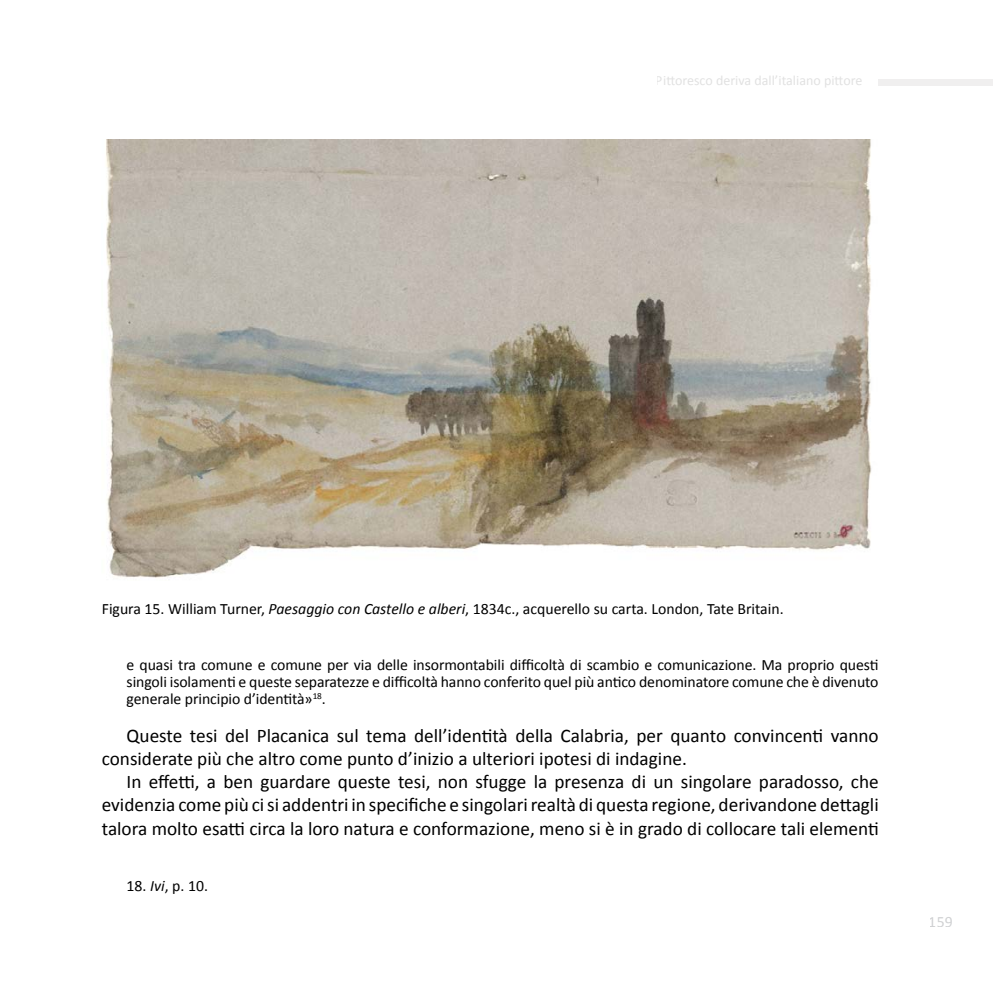
<style>
.page{position:relative;width:993px;height:993px;background:#fff}
.page>*{position:absolute;margin:0;border:0;box-sizing:border-box;transform-origin:0 0}
.t1{font:19.25px/23.1px "Calibri";color:#000}
.t2{font:15.75px/17.2px "Calibri";letter-spacing:-.005em;color:#000;text-align:justify}
.t3{font:15.75px "Calibri";color:#a9abae}
.t4{font:14px "Calibri";color:#c9c9c9}
.s1{font-style:italic}
</style>
<div class="page">
<div style="left:878px;top:79px;width:114px;height:6px;background:#f0efef"></div>
<img style="left:106px;top:139px;width:766px;height:439px">
<p class="t4" style="left:655px;top:71px;width:208px">Pittoresco deriva dall’italiano pittore</p>
<p class="t2" style="left:102px;top:599px;width:683px">Figura 15. William Turner, <span class="s1">Paesaggio con Castello e alberi</span>, 1834c., acquerello su carta. London, Tate Britain.</p>
<p class="t2" style="left:126px;top:655px;width:753px">e quasi tra comune e comune per via delle insormontabili difficoltà di scambio e comunicazione. Ma proprio questi singoli isolamenti e queste separatezze e difficoltà hanno conferito quel più antico denominatore comune che è divenuto generale principio d’identità»<sup>18</sup>.</p>
<p class="t1" style="left:102px;top:723px;width:778px;text-indent:25px">Queste tesi del Placanica sul tema dell’identità della Calabria, per quanto convincenti vanno considerate più che altro come punto d’inizio a ulteriori ipotesi di indagine.</p>
<p class="t1" style="left:102px;top:769px;width:778px;text-align:justify;text-indent:25px">In effetti, a ben guardare queste tesi, non sfugge la presenza di un singolare paradosso, che evidenzia come più ci si addentri in specifiche e singolari realtà di questa regione, derivandone dettagli talora molto esatti circa la loro natura e conformazione, meno si è in grado di collocare tali elementi</p>
<p class="t2" style="left:126px;top:876px;width:83px">18. <span class="s1">Ivi</span>, p. 10.</p>
<p class="t3" style="left:928px;top:910px;width:25px">159</p>
</div>
